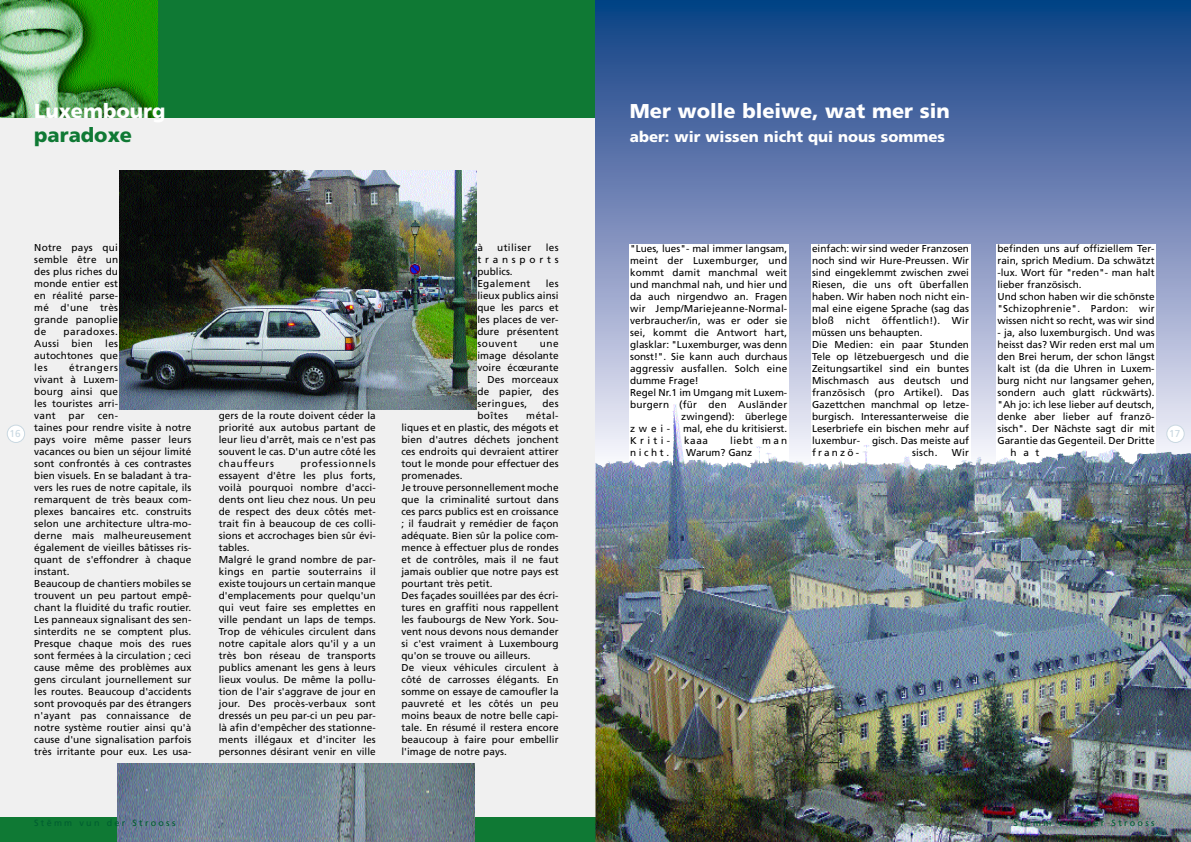
<style>
.page{position:relative;width:1191px;height:842px;background:#fff}
.page>*{position:absolute;margin:0;border:0;box-sizing:border-box;transform-origin:0 0}
.t1{font:900 20px "Frutiger";color:#fff}
.t2{font:900 20px "Frutiger";color:#0f7934}
.t3{font:900 15px "Frutiger";color:#fff}
.t4{font:10px/12px "Frutiger";letter-spacing:.005em;color:#000;text-align:justify}
.t5{font:10px/12px "Frutiger";letter-spacing:.04em;color:#000}
.t6{font:10px "Frutiger";letter-spacing:.025em;color:#000}
.t7{font:10px "Frutiger";letter-spacing:.035em;color:#000}
.t8{font:10px "Frutiger";color:#c9d8e1}
.t9{font:9px "Frutiger";letter-spacing:.25em;color:#005d31}
</style>
<div class="page">
<div style="left:0;top:110px;width:1191px;height:711px;background:#f0f0f0"></div>
<div style="left:0;top:0;width:1191px;height:117px;background:#0f7934"></div>
<div style="left:0;top:817px;width:1191px;height:25px;background:#0f7934"></div>
<img style="left:0;top:0;width:157px;height:117px">
<div style="left:7px;top:425px;width:18px;height:17px;background:#fff;border-radius:50%"></div>
<div style="left:7px;top:425px;width:18px;height:18px;border:1px solid #c9d8e1;border-radius:50%"></div>
<img style="left:119px;top:170px;width:357px;height:239px">
<img style="left:118px;top:763px;width:357px;height:79px">
<svg style="left:595px;top:0;width:596px;height:404px;background:#5472a7"></svg>
<div style="left:629px;top:244px;width:159px;height:520px;background:#fff"></div>
<div style="left:811px;top:244px;width:159px;height:520px;background:#fff"></div>
<div style="left:996px;top:244px;width:159px;height:520px;background:#fff"></div>
<img style="left:595px;top:404px;width:596px;height:438px">
<div style="left:1166px;top:425px;width:18px;height:17px;background:#fff;border-radius:50%"></div>
<div style="left:1166px;top:425px;width:18px;height:18px;border:1px solid #c9d8e1;border-radius:50%"></div>
<h1 class="t1" style="left:34px;top:99px;width:133px">Luxembourg</h1>
<h1 class="t2" style="left:34px;top:123px;width:99px">paradoxe</h1>
<p class="t8" style="left:10px;top:428px;width:13px">16</p>
<p class="t4" style="left:34px;top:242px;width:85px">Notre pays qui semble être un des plus riches du monde entier est en réalité parse&shy;mé d'une très grande panoplie de</p>
<p class="t4" style="left:34px;top:326px;width:85px;text-indent:29px">paradoxes.<br>Aussi bien les autochtones que les</p>
<p class="t4" style="left:34px;top:362px;width:85px;text-indent:35px">étrangers vivant à Luxem&shy;bourg ainsi que les touristes arri&shy;vant</p>
<p class="t4" style="left:34px;top:410px;width:159px;text-align:left;text-indent:63px">cen-<br>taines pour rendre visite à notre pays voire même passer leurs vacances ou bien un séjour limité sont confrontés à ces contrastes bien visuels. En se baladant à tra&shy;vers les rues de notre capitale, ils remarquent de très beaux com&shy;plexes bancaires etc. construits selon une architecture ultra-mo&shy;derne mais malheureusement également de vieilles bâtisses ris&shy;quant de s'effondrer à chaque instant.<br>Beaucoup de chantiers mobiles se trouvent un peu partout empê&shy;chant la fluidité du trafic routier.<br>Les panneaux signalisant des sen&shy;sinterdits ne se comptent plus.<br>Presque chaque mois des rues sont fermées à la circulation ; ceci cause même des problèmes aux gens circulant journellement sur les routes. Beaucoup d'accidents sont provoqués par des étrangers n'ayant pas connaissance de notre système routier ainsi qu'à cause d'une signalisation parfois très irritante pour eux. Les usa-</p>
<p class="t4" style="left:219px;top:409px;width:159px">gers de la route doivent céder la priorité aux autobus partant de leur lieu d'arrêt, mais ce n'est pas souvent le cas. D'un autre côté les chauffeurs</p>
<p class="t4" style="left:69px;top:410px;width:18px">par</p>
<p class="t4" style="left:219px;top:457px;width:159px;text-align:left;text-indent:82px">professionnels essayent d'être les plus forts, voilà pourquoi nombre d'acci&shy;dents ont lieu chez nous. Un peu de respect des deux côtés met&shy;trait fin à beaucoup de ces colli&shy;sions et accrochages bien sûr évi&shy;tables.<br>Malgré le grand nombre de par&shy;kings en partie souterrains il existe toujours un certain manque d'emplacements pour quelqu'un qui veut faire ses emplettes en ville pendant un laps de temps.<br>Trop de véhicules circulent dans notre capitale alors qu'il y a un très bon réseau de transports publics amenant les gens à leurs lieux voulus. De même la pollu&shy;tion de l'air s'aggrave de jour en jour. Des procès-verbaux sont dressés un peu par-ci un peu par&shy;là afin d'empêcher des stationne&shy;ments illégaux et d'inciter les personnes désirant venir en ville</p>
<p class="t9" style="left:34px;top:817px;width:143px">Stëmm vun der Strooss</p>
<p class="t5" style="left:477px;top:242px;width:83px;text-indent:68px">les transports publics.<br>Egalement</p>
<p class="t4" style="left:477px;top:242px;width:7px">à</p>
<p class="t7" style="left:497px;top:242px;width:36px">utiliser</p>
<p class="t4" style="left:477px;top:278px;width:83px;text-indent:68px">les lieux publics ainsi que les parcs et les places de ver&shy;dure présentent souvent</p>
<p class="t4" style="left:477px;top:338px;width:83px;text-indent:62px">une image désolante voire écœurante . Des morceaux de papier, des seringues,</p>
<p class="t4" style="left:542px;top:398px;width:18px">des</p>
<p class="t4" style="left:401px;top:410px;width:159px;text-align:left;text-indent:125px">métal&shy;liques et en plastic, des mégots et bien d'autres déchets jonchent ces endroits qui devraient attirer tout le monde pour effectuer des promenades.<br>Je trouve personnellement moche que la criminalité surtout dans ces parcs publics est en croissance ; il faudrait y remédier de façon adéquate. Bien sûr la police com&shy;mence à effectuer plus de rondes et de contrôles, mais il ne faut jamais oublier que notre pays est pourtant très petit.<br>Des façades souillées par des écri&shy;tures en graffiti nous rappellent les faubourgs de New York. Sou&shy;vent nous devons nous demander si c'est vraiment à Luxembourg qu'on se trouve ou ailleurs.<br>De vieux véhicules circulent à côté de carrosses élégants. En somme on essaye de camoufler la pauvreté et les côtés un peu moins beaux de notre belle capi&shy;tale. En résumé il restera encore beaucoup à faire pour embellir l'image de notre pays.</p>
<p class="t4" style="left:477px;top:410px;width:32px">boîtes</p>
<h1 class="t1" style="left:630px;top:99px;width:321px">Mer wolle bleiwe, wat mer sin</h1>
<h2 class="t3" style="left:630px;top:128px;width:317px">aber: wir wissen nicht qui nous sommes</h2>
<p class="t4" style="left:630px;top:243px;width:159px">"Lues, lues"- mal immer langsam,</p>
<p class="t4" style="left:630px;top:255px;width:158px">meint der Luxemburger, und</p>
<p class="t4" style="left:630px;top:267px;width:158px">kommt damit manchmal weit</p>
<p class="t4" style="left:630px;top:279px;width:158px">und manchmal nah, und hier und</p>
<p class="t4" style="left:630px;top:291px;width:158px">da auch nirgendwo an. Fragen</p>
<p class="t4" style="left:630px;top:303px;width:159px">wir Jemp/Mariejeanne-Normal-</p>
<p class="t4" style="left:630px;top:315px;width:158px">verbraucher/in, was er oder sie</p>
<p class="t4" style="left:630px;top:327px;width:158px">sei, kommt die Antwort hart,</p>
<p class="t4" style="left:630px;top:339px;width:159px">glasklar: "Luxemburger, was denn</p>
<p class="t4" style="left:630px;top:351px;width:158px">sonst!". Sie kann auch durchaus</p>
<p class="t4" style="left:630px;top:363px;width:159px">aggressiv ausfallen. Solch eine</p>
<p class="t4" style="left:630px;top:375px;width:70px">dumme Frage!</p>
<p class="t4" style="left:630px;top:387px;width:159px">Regel Nr.1 im Umgang mit Luxem-</p>
<p class="t6" style="left:630px;top:399px;width:159px">burgern (für den Ausländer</p>
<p class="t4" style="left:681px;top:411px;width:107px">zwingend): überlege</p>
<p class="t4" style="left:630px;top:423px;width:41px">zwei-</p>
<p class="t4" style="left:683px;top:423px;width:106px">mal, ehe du kritisierst.</p>
<p class="t4" style="left:630px;top:435px;width:41px">Kriti-</p>
<p class="t4" style="left:684px;top:435px;width:25px">kaaa</p>
<p class="t4" style="left:730px;top:435px;width:59px">liebt m a n</p>
<p class="t4" style="left:630px;top:447px;width:41px">nicht.</p>
<p class="t4" style="left:686px;top:447px;width:67px">Warum? Ganz</p>
<p class="t4" style="left:812px;top:243px;width:159px;text-align:left">einfach: wir sind weder Franzosen noch sind wir Hure-Preussen. Wir sind eingeklemmt zwischen zwei<br>Riesen, die uns oft überfallen haben. Wir haben noch nicht ein&shy;mal eine eigene Sprache (sag das bloß nicht öffentlich!). Wir müssen uns behaupten.<br>Die Medien: ein paar Stunden<br>Tele op lëtzebuergesch und die<br>Zeitungsartikel sind ein buntes<br>Mischmasch aus deutsch und französisch (pro Artikel). Das<br>Gazettchen manchmal op letze&shy;burgisch. Interessanterweise die<br>Leserbriefe ein bischen mehr auf luxembur- gisch. Das meiste auf franzö-</p>
<p class="t4" style="left:912px;top:447px;width:27px">sisch.</p>
<p class="t4" style="left:951px;top:447px;width:19px">Wir</p>
<p class="t4" style="left:997px;top:243px;width:159px;text-align:left">befinden uns auf offiziellem Ter&shy;rain, sprich Medium. Da schwätzt -lux. Wort für "reden"- man halt lieber französisch.<br>Und schon haben wir die schönste "Schizophrenie". Pardon: wir wissen nicht so recht, was wir sind</p>
<p class="t4" style="left:997px;top:327px;width:159px">- ja, also luxemburgisch. Und was</p>
<p class="t4" style="left:997px;top:339px;width:159px">heisst das? Wir reden erst mal um</p>
<p class="t4" style="left:997px;top:351px;width:159px">den Brei herum, der schon längst</p>
<p class="t4" style="left:997px;top:363px;width:159px">kalt ist (da die Uhren in Luxem-</p>
<p class="t4" style="left:997px;top:375px;width:159px">burg nicht nur langsamer gehen,</p>
<p class="t4" style="left:997px;top:387px;width:159px">sondern auch glatt rückwärts).</p>
<p class="t4" style="left:997px;top:399px;width:159px">"Ah jo: ich lese lieber auf deutsch,</p>
<p class="t4" style="left:997px;top:411px;width:159px">denke aber lieber auf franzö-</p>
<p class="t4" style="left:997px;top:423px;width:158px">sisch". Der Nächste sagt dir mit</p>
<p class="t4" style="left:997px;top:435px;width:159px">Garantie das Gegenteil. Der Dritte</p>
<p class="t4" style="left:1010px;top:447px;width:31px">hat</p>
<p class="t8" style="left:1169px;top:428px;width:13px">17</p>
<p class="t9" style="left:1013px;top:817px;width:143px">Stëmm vun der Strooss</p>
</div>
